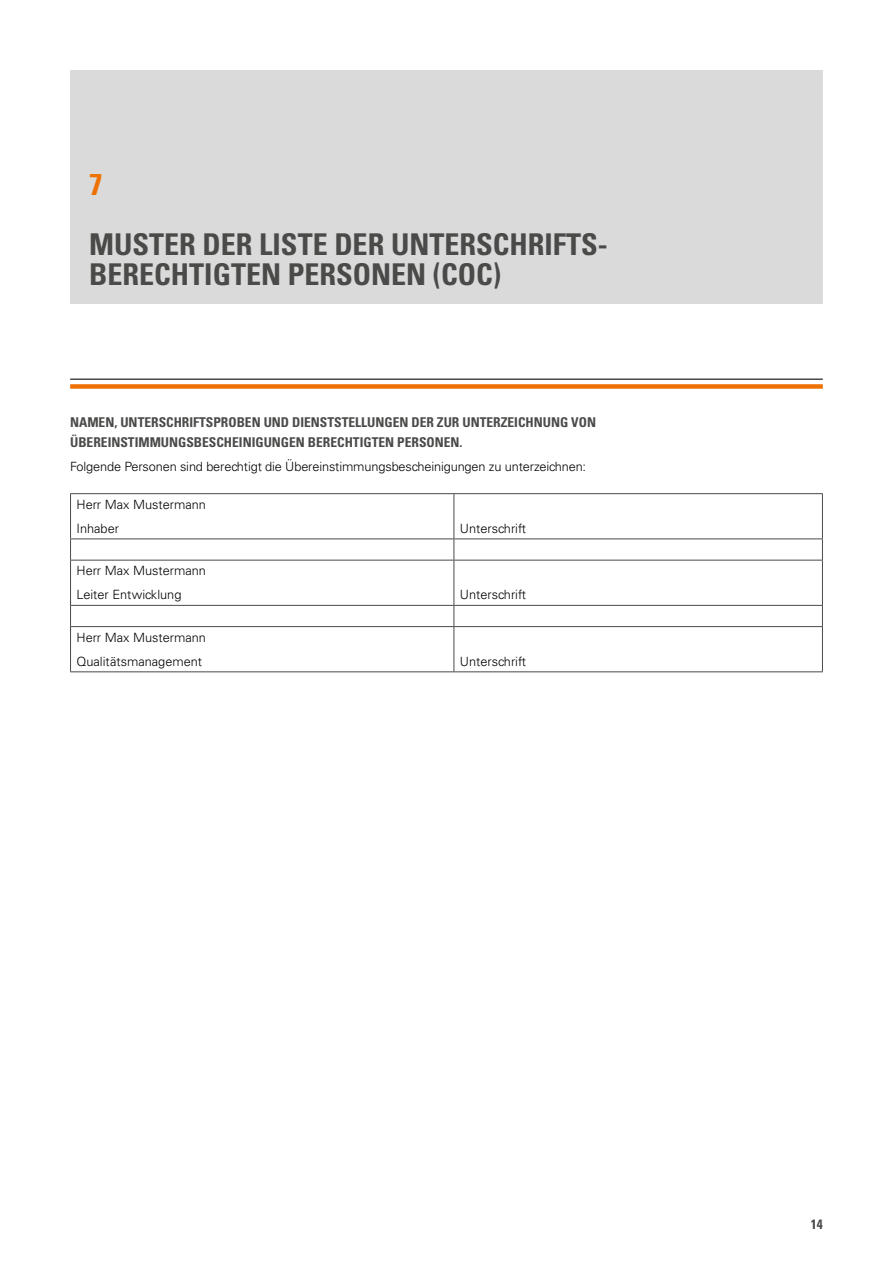
<style>
.page{position:relative;width:893px;height:1263px;background:#fff}
.page>*{position:absolute;margin:0;border:0;box-sizing:border-box;transform-origin:0 0}
.t1{font:700 condensed 30px/30px "Univers LT Std";color:#4a4a49}
.t2{font:700 condensed 30px "Univers LT Std";color:#ee7203}
.t3{font:700 condensed 13.5px/20.2px "Univers LT Std";color:#4a4a49}
.t4{font:300 12.75px/24px "Univers LT Std";color:#000}
</style>
<div class="page">
<div style="left:70px;top:70px;width:753px;height:234px;background:#dadada"></div>
<div style="left:70px;top:384px;width:753px;height:5px;background:#ee7203"></div>
<hr style="left:70px;top:378px;width:753px;height:2px;background:#4a4a49">
<hr style="left:70px;top:493px;width:384px;height:1px;background:#4a4a49">
<hr style="left:70px;top:494px;width:1px;height:44px;background:#4a4a49">
<hr style="left:454px;top:493px;width:369px;height:1px;background:#4a4a49">
<hr style="left:454px;top:494px;width:1px;height:44px;background:#4a4a49">
<hr style="left:822px;top:494px;width:1px;height:44px;background:#4a4a49">
<hr style="left:70px;top:538px;width:384px;height:1px;background:#4a4a49">
<svg style="left:70px;top:539px;width:1px;height:21px"></svg>
<hr style="left:454px;top:538px;width:369px;height:1px;background:#4a4a49">
<svg style="left:454px;top:539px;width:1px;height:21px"></svg>
<svg style="left:822px;top:539px;width:1px;height:21px"></svg>
<hr style="left:70px;top:560px;width:384px;height:1px;background:#4a4a49">
<hr style="left:70px;top:560px;width:1px;height:45px;background:#4a4a49">
<hr style="left:454px;top:560px;width:369px;height:1px;background:#4a4a49">
<hr style="left:454px;top:560px;width:1px;height:45px;background:#4a4a49">
<hr style="left:822px;top:560px;width:1px;height:45px;background:#4a4a49">
<hr style="left:70px;top:605px;width:384px;height:1px;background:#4a4a49">
<svg style="left:70px;top:606px;width:1px;height:20px"></svg>
<hr style="left:454px;top:605px;width:369px;height:1px;background:#4a4a49">
<svg style="left:454px;top:606px;width:1px;height:20px"></svg>
<svg style="left:822px;top:606px;width:1px;height:20px"></svg>
<hr style="left:70px;top:626px;width:384px;height:1px;background:#4a4a49">
<hr style="left:70px;top:627px;width:1px;height:44px;background:#4a4a49">
<hr style="left:454px;top:626px;width:369px;height:1px;background:#4a4a49">
<hr style="left:454px;top:627px;width:1px;height:44px;background:#4a4a49">
<hr style="left:822px;top:627px;width:1px;height:44px;background:#4a4a49">
<hr style="left:70px;top:671px;width:384px;height:1px;background:#4a4a49">
<hr style="left:454px;top:671px;width:369px;height:1px;background:#4a4a49">
<h1 class="t2" style="left:89px;top:166px;width:15px">7</h1>
<h1 class="t1" style="left:89px;top:229px;width:520px">MUSTER DER LISTE DER UNTERSCHRIFTS-<br>BERECHTIGTEN PERSONEN (COC)</h1>
<p class="t3" style="left:70px;top:411px;width:527px">NAMEN, UNTERSCHRIFTSPROBEN UND DIENSTSTELLUNGEN DER ZUR UNTERZEICHNUNG VON<br>ÜBEREINSTIMMUNGSBESCHEINIGUNGEN BERECHTIGTEN PERSONEN.</p>
<p class="t4" style="left:70px;top:454px;width:517px">Folgende Personen sind berechtigt die Übereinstimmungsbescheinigungen zu unterzeichnen:</p>
<p class="t4" style="left:77px;top:492px;width:131px">Herr Max Mustermann<br>Inhaber</p>
<p class="t4" style="left:460px;top:516px;width:68px">Unterschrift</p>
<p class="t4" style="left:77px;top:559px;width:131px">Herr Max Mustermann<br>Leiter Entwicklung</p>
<p class="t4" style="left:77px;top:625px;width:131px">Herr Max Mustermann<br>Qualitätsmanagement</p>
<p class="t4" style="left:460px;top:583px;width:68px">Unterschrift</p>
<p class="t4" style="left:460px;top:649px;width:68px">Unterschrift</p>
<p class="t3" style="left:811px;top:1214px;width:13px">14</p>
</div>
